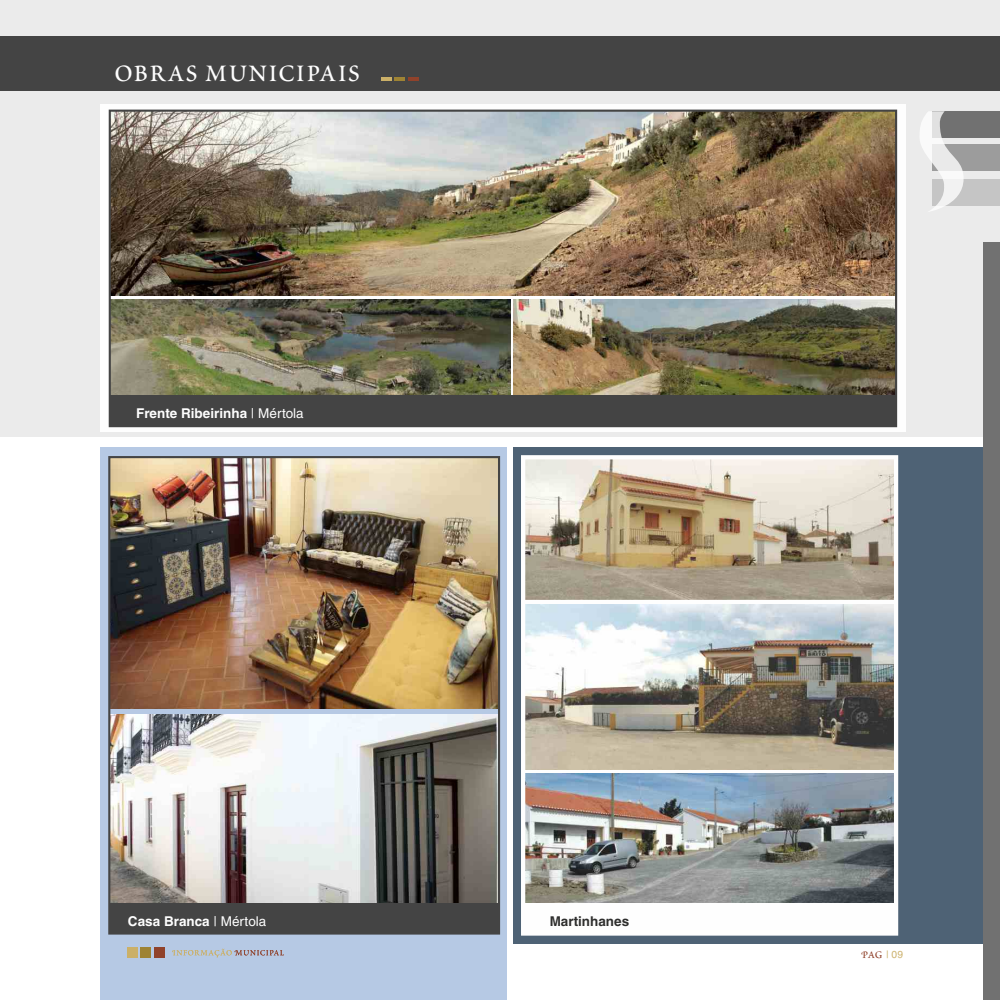
<style>
.page{position:relative;width:1000px;height:1000px;background:#fff}
.page>*{position:absolute;margin:0;border:0;box-sizing:border-box;transform-origin:0 0}
.t1{font:36px "Poetica Roman Small Caps";color:#fefefe}
.t2{font:15.3px "Poetica Roman Small Caps";color:#90422b}
.t3{font:700 13.5px "Helvetica cyr";color:#fefefe}
.t4{font:700 13.5px "Helvetica cyr";color:#2e2e2d}
.s1{font-family:"Arial";font-weight:400}
.s2{font-family:"Arial";font-size:10.2px;color:#cdb370}
</style>
<div class="page">
<div style="left:0;top:0;width:999px;height:437px;background:#ebebeb"></div>
<svg style="left:100px;top:104px;width:805px;height:328px;background:#cecdcb"></svg>
<div style="left:100px;top:447px;width:406px;height:552px;background:#b6c9e4"></div>
<div style="left:513px;top:447px;width:486px;height:496px;background:#4e6275"></div>
<img style="left:514px;top:300px;width:379px;height:95px">
<img style="left:112px;top:113px;width:781px;height:182px">
<img style="left:112px;top:299px;width:398px;height:96px">
<div style="left:128px;top:947px;width:10px;height:10px;background:#cbb068"></div>
<div style="left:141px;top:947px;width:10px;height:10px;background:#9e8334"></div>
<div style="left:154px;top:947px;width:10px;height:10px;background:#90422b"></div>
<svg style="left:172px;top:948px;width:112px;height:9px"></svg>
<div style="left:0;top:36px;width:999px;height:55px;background:#444"></div>
<svg style="left:381px;top:77px;width:38px;height:3px"></svg>
<div style="left:110px;top:395px;width:785px;height:31px;background:#444"></div>
<div style="left:982px;top:242px;width:17px;height:757px;background:#717171"></div>
<img style="left:111px;top:714px;width:386px;height:188px">
<img style="left:111px;top:459px;width:386px;height:249px">
<div style="left:108px;top:456px;width:392px;height:478px;border:2px solid #444"></div>
<img style="left:526px;top:773px;width:367px;height:129px">
<img style="left:526px;top:604px;width:367px;height:165px">
<img style="left:526px;top:460px;width:367px;height:139px">
<div style="left:521px;top:455px;width:377px;height:480px;border:4px solid #fefefe"></div>
<div style="left:109px;top:902px;width:390px;height:31px;background:#444"></div>
<div style="left:523px;top:902px;width:372px;height:31px;background:#fefefe"></div>
<div style="left:932px;top:111px;width:67px;height:27px;background:#717171"></div>
<div style="left:932px;top:144px;width:67px;height:27px;background:#9c9c9c"></div>
<div style="left:932px;top:179px;width:67px;height:27px;background:#c5c5c5"></div>
<svg style="left:920px;top:111px;width:43px;height:101px"></svg>
<h1 class="t1" style="left:114px;top:47px;width:248px">obras municipais</h1>
<p class="t3" style="left:136px;top:407px;width:169px">Frente Ribeirinha <span class="s1">| Mértola</span></p>
<p class="t3" style="left:128px;top:915px;width:140px">Casa Branca <span class="s1">| Mértola</span></p>
<p class="t4" style="left:549px;top:914px;width:81px">Martinhanes</p>
<p class="t2" style="left:861px;top:943px;width:43px">Pag <span class="s2">| 09</span></p>
</div>
